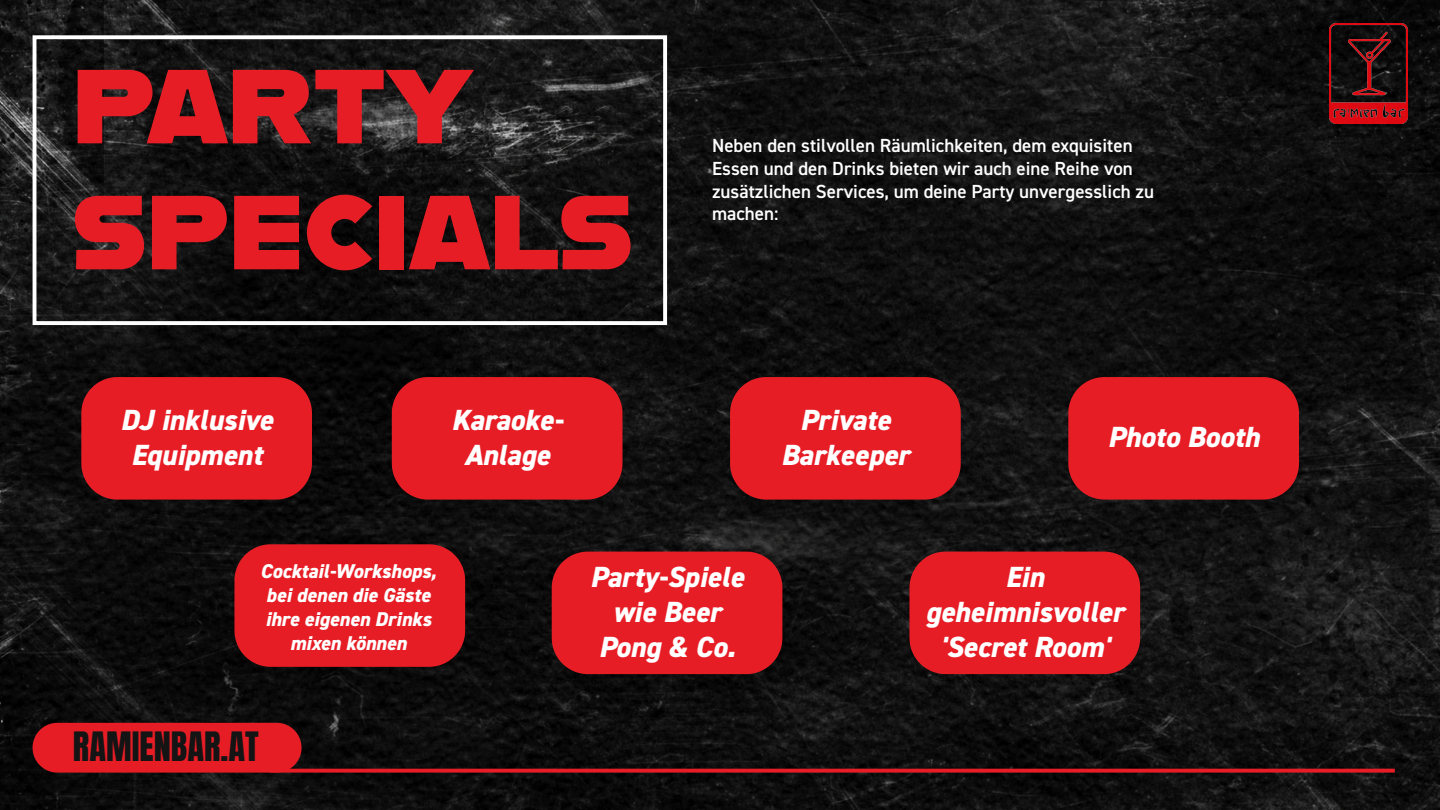
<style>
.page{position:relative;width:1440px;height:810px;background:#fff}
.page>*{position:absolute;margin:0;border:0;box-sizing:border-box;transform-origin:0 0}
.t1{font:105px/126px "Alfarn";color:#e71d26}
.t2{font:34.4px "Anton";color:#141414}
.t3{font:italic 800 29.2px/35.1px "DIN2014";color:#fff;text-align:center}
.t4{font:italic 800 20px/24px "DIN2014";color:#fff;text-align:center}
.t5{font:600 19px/22.8px "DIN2014";color:#fff}
</style>
<div class="page">
<img style="left:0;top:0;width:1440px;height:810px">
<div style="left:33px;top:723px;width:269px;height:50px;background:#e71d26"></div>
<svg style="left:81px;top:377px;width:231px;height:123px;background:#db1c24"></svg>
<div style="left:392px;top:377px;width:231px;height:123px;background:#e71d26"></div>
<svg style="left:730px;top:377px;width:231px;height:123px;background:#dd1c25"></svg>
<svg style="left:1068px;top:377px;width:231px;height:123px;background:#dc1c24"></svg>
<svg style="left:270px;top:769px;width:1125px;height:4px;background:#d11b23"></svg>
<div style="left:33px;top:35px;width:634px;height:290px;border:4px solid #fff"></div>
<svg style="left:234px;top:544px;width:231px;height:123px;background:#db1c24"></svg>
<div style="left:552px;top:552px;width:230px;height:122px;background:#e71d26"></div>
<div style="left:909px;top:552px;width:231px;height:122px;background:#e71d26"></div>
<img style="left:1329px;top:24px;width:79px;height:100px">
<h1 class="t1" style="left:73px;top:39px;width:562px">PARTY<br>SPECIALS</h1>
<p class="t5" style="left:712px;top:134px;width:444px">Neben den stilvollen Räumlichkeiten, dem exquisiten Essen und den Drinks bieten wir auch eine Reihe von zusätzlichen Services, um deine Party unvergesslich zu machen:</p>
<h3 class="t3" style="left:120px;top:402px;width:154px">DJ inklusive<br>Equipment</h3>
<h3 class="t3" style="left:781px;top:402px;width:130px">Private<br>Barkeeper</h3>
<h3 class="t3" style="left:451px;top:402px;width:111px">Karaoke-<br>Anlage</h3>
<h3 class="t3" style="left:1108px;top:420px;width:153px">Photo Booth</h3>
<p class="t4" style="left:260px;top:559px;width:178px">Cocktail-Workshops, bei denen die Gäste ihre eigenen Drinks mixen können</p>
<h3 class="t3" style="left:590px;top:559px;width:155px">Party-Spiele wie Beer<br>Pong &amp; Co.</h3>
<h3 class="t3" style="left:925px;top:559px;width:200px">Ein geheimnisvoller 'Secret Room'</h3>
<h2 class="t2" style="left:73px;top:729px;width:187px">RAMIENBAR.AT</h2>
</div>
